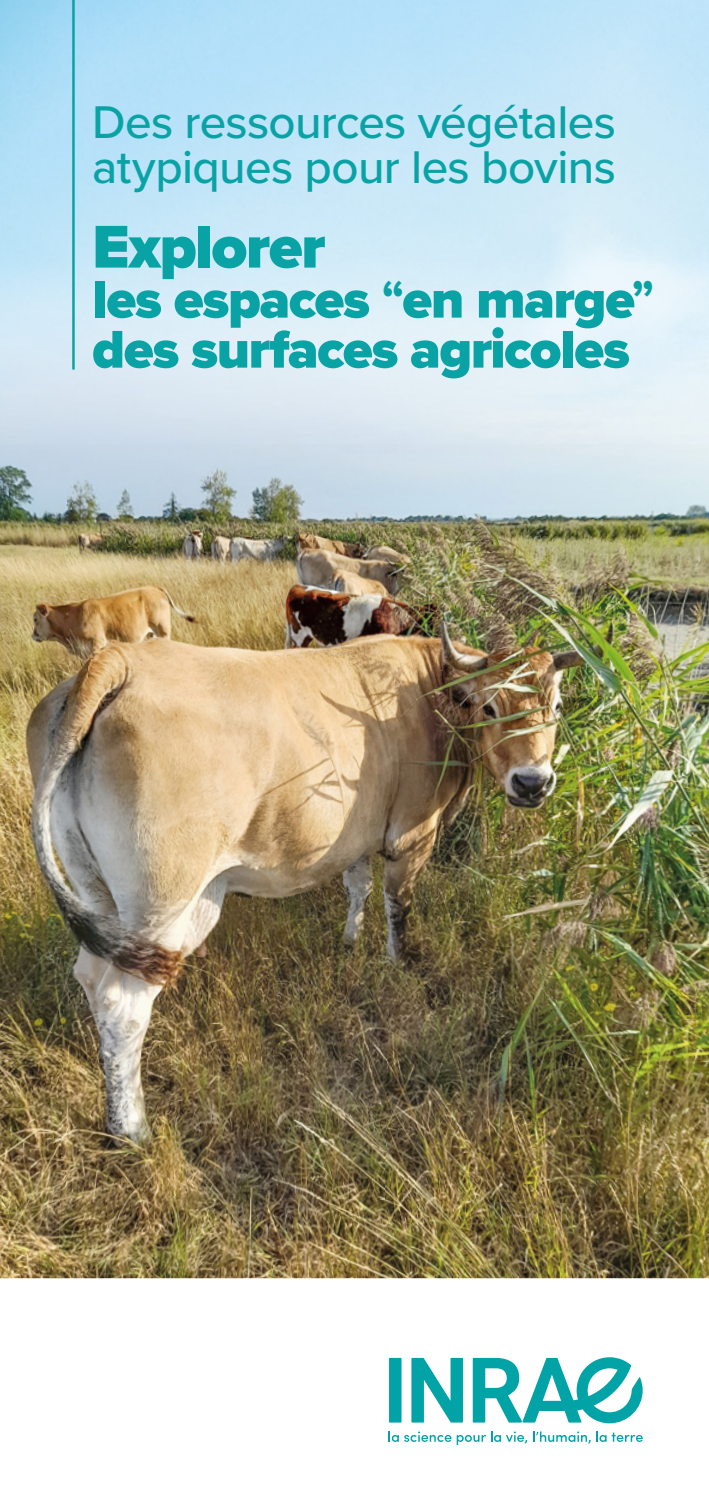
<style>
.page{position:relative;width:709px;height:1489px;background:#fff}
.page>*{position:absolute;margin:0;border:0;box-sizing:border-box;transform-origin:0 0}
.t1{font:900 62.5px "Proxima Nova";letter-spacing:-.025em;color:#09a3a6}
.t2{font:900 55px/50px "Proxima Nova";letter-spacing:-.025em;color:#09a3a6}
.t3{font:500 47.5px/45px "Proxima Nova";letter-spacing:-.015em;color:#09a3a6}
.s1{font-weight:700}
</style>
<div class="page">
<img style="left:0;top:443px;width:69px;height:664px">
<img style="left:69px;top:443px;width:325px;height:239px">
<img style="left:394px;top:443px;width:315px;height:245px">
<img style="left:64px;top:682px;width:330px;height:256px">
<img style="left:389px;top:688px;width:320px;height:256px">
<img style="left:60px;top:938px;width:330px;height:255px">
<img style="left:385px;top:944px;width:324px;height:249px">
<img style="left:0;top:1107px;width:62px;height:171px">
<img style="left:58px;top:1193px;width:651px;height:85px">
<img style="left:0;top:0;width:709px;height:443px">
<svg style="left:389px;top:1431px;width:138px;height:13px"></svg>
<svg style="left:533px;top:1431px;width:57px;height:12px"></svg>
<svg style="left:596px;top:1431px;width:46px;height:10px"></svg>
<div style="left:389px;top:1357px;width:12px;height:65px;background:#01a3a6"></div>
<svg style="left:411px;top:1357px;width:52px;height:65px"></svg>
<svg style="left:473px;top:1357px;width:169px;height:66px"></svg>
<hr style="left:72px;top:0;width:3px;height:369px;background:#09a3a6">
<p class="t3" style="left:92px;top:97px;width:525px">Des ressources végétales atypiques pour les bovins</p>
<h1 class="t1" style="left:92px;top:200px;width:235px">Explorer</h1>
<p class="t2" style="left:92px;top:274px;width:563px">les espaces <span class="s1">“</span>en marge<span class="s1">” </span>des surfaces agricoles</p>
</div>
